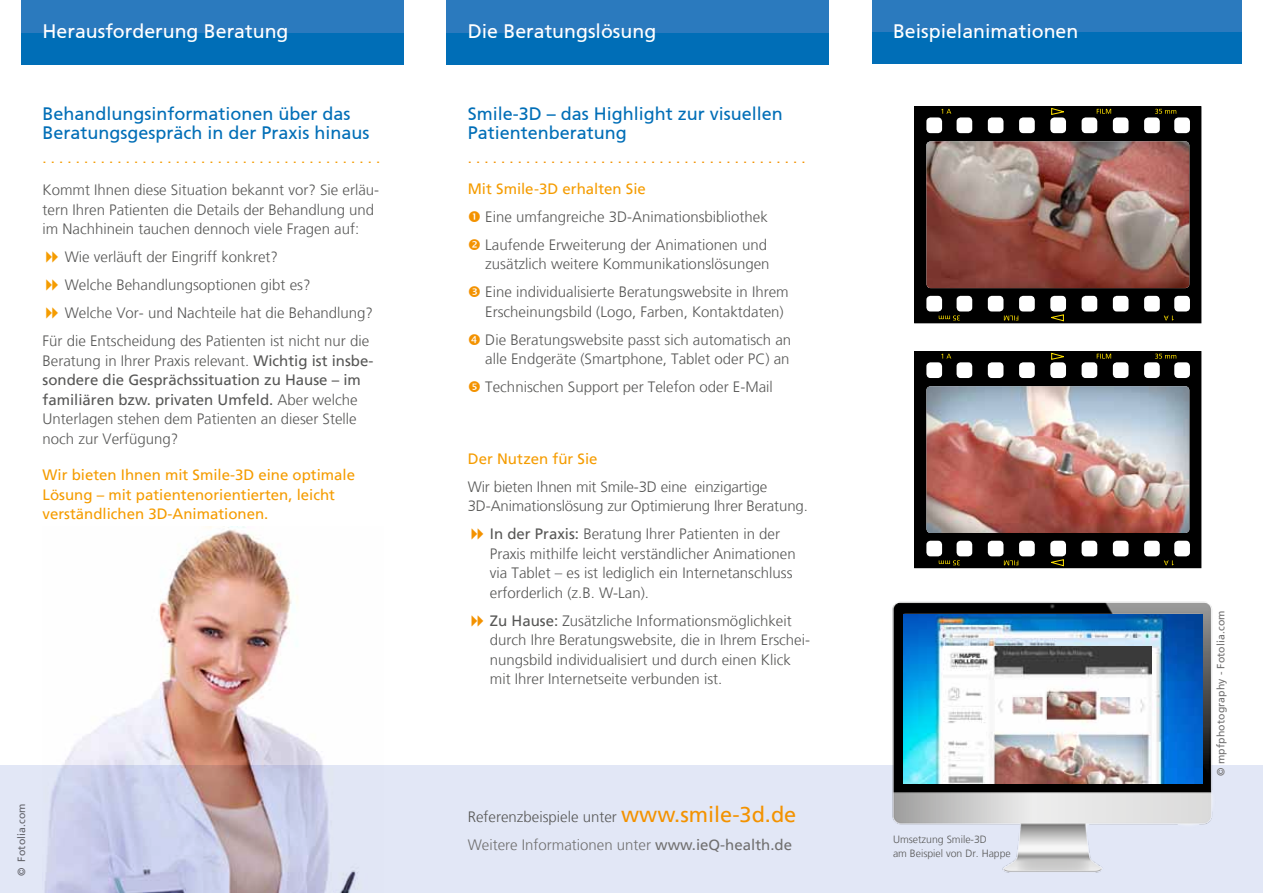
<style>
.page{position:relative;width:1263px;height:893px;background:#fff}
.page>*{position:absolute;margin:0;border:0;box-sizing:border-box;transform-origin:0 0}
.t1{font:19.5px "Frutiger CE";color:#fff}
.t2{font:18px/19.5px "Frutiger CE";color:#006eb7}
.t3{font:300 15px/19.5px "Frutiger LT";color:#575756}
.t4{font:15px/19.5px "Frutiger LT";color:#f59c00}
.t5{font:300 15px/28px "Frutiger LT";color:#706f6f}
.t6{font:15px "Frutiger CE";color:#f59c00}
.t7{font:15px "Frutiger CE";color:#f39200}
.t8{font:10.5px "Frutiger LT";letter-spacing:.015em;color:#706f6f}
.t9{font:300 10.5px/13.5px "Frutiger LT";color:#575756}
.s1{font-weight:400}
.s2{color:#575756}
.s3{font-weight:400;font-size:21.75px;color:#f39200}
</style>
<div class="page">
<img style="left:63px;top:526px;width:260px;height:239px">
<svg style="left:0;top:765px;width:1263px;height:128px;background:#d8dbec"></svg>
<div style="left:21px;top:0;width:383px;height:64px;background:#006eb7"></div>
<div style="left:21px;top:0;width:383px;height:32px;background:#2b7abe"></div>
<div style="left:872px;top:0;width:370px;height:64px;background:#006eb7"></div>
<div style="left:872px;top:0;width:370px;height:32px;background:#2b7abe"></div>
<div style="left:446px;top:0;width:383px;height:64px;background:#006eb7"></div>
<div style="left:446px;top:0;width:383px;height:32px;background:#2b7abe"></div>
<img style="left:858px;top:563px;width:362px;height:318px">
<img style="left:903px;top:614px;width:300px;height:169px">
<img style="left:943px;top:646px;width:209px;height:137px">
<div style="left:915px;top:352px;width:286px;height:216px;background:#000"></div>
<div style="left:914px;top:351px;width:287px;height:217px;border:1px solid #000"></div>
<div style="left:926px;top:362px;width:16px;height:16px;background:#fff;border-radius:4px"></div>
<div style="left:926px;top:541px;width:16px;height:15px;background:#fff;border-radius:4px"></div>
<img style="left:926px;top:386px;width:263px;height:147px">
<div style="left:956px;top:362px;width:16px;height:16px;background:#fff;border-radius:4px"></div>
<div style="left:956px;top:541px;width:16px;height:15px;background:#fff;border-radius:4px"></div>
<div style="left:988px;top:362px;width:15px;height:16px;background:#fff;border-radius:4px"></div>
<div style="left:988px;top:541px;width:15px;height:15px;background:#fff;border-radius:4px"></div>
<div style="left:1019px;top:362px;width:16px;height:16px;background:#fff;border-radius:4px"></div>
<div style="left:1019px;top:541px;width:16px;height:15px;background:#fff;border-radius:4px"></div>
<div style="left:1050px;top:362px;width:16px;height:16px;background:#fff;border-radius:4px"></div>
<div style="left:1050px;top:541px;width:16px;height:15px;background:#fff;border-radius:4px"></div>
<div style="left:1081px;top:362px;width:16px;height:16px;background:#fff;border-radius:4px"></div>
<div style="left:1081px;top:541px;width:16px;height:15px;background:#fff;border-radius:4px"></div>
<div style="left:1113px;top:362px;width:15px;height:16px;background:#fff;border-radius:4px"></div>
<div style="left:1113px;top:541px;width:15px;height:15px;background:#fff;border-radius:4px"></div>
<div style="left:1144px;top:362px;width:16px;height:16px;background:#fff;border-radius:4px"></div>
<div style="left:1144px;top:541px;width:16px;height:15px;background:#fff;border-radius:4px"></div>
<div style="left:1174px;top:362px;width:16px;height:16px;background:#fff;border-radius:4px"></div>
<div style="left:1174px;top:541px;width:16px;height:15px;background:#fff;border-radius:4px"></div>
<svg style="left:941px;top:354px;width:10px;height:5px"></svg>
<svg style="left:1097px;top:354px;width:14px;height:5px"></svg>
<svg style="left:1155px;top:354px;width:21px;height:5px"></svg>
<svg style="left:1051px;top:353px;width:13px;height:7px"></svg>
<svg style="left:1164px;top:560px;width:10px;height:5px"></svg>
<svg style="left:1004px;top:560px;width:14px;height:5px"></svg>
<svg style="left:939px;top:560px;width:21px;height:5px"></svg>
<svg style="left:1051px;top:559px;width:13px;height:7px"></svg>
<div style="left:915px;top:107px;width:286px;height:216px;background:#000"></div>
<div style="left:914px;top:106px;width:287px;height:217px;border:1px solid #000"></div>
<div style="left:926px;top:117px;width:16px;height:16px;background:#fff;border-radius:4px"></div>
<div style="left:926px;top:296px;width:16px;height:15px;background:#fff;border-radius:4px"></div>
<img style="left:926px;top:141px;width:263px;height:147px">
<div style="left:956px;top:117px;width:16px;height:16px;background:#fff;border-radius:4px"></div>
<div style="left:956px;top:296px;width:16px;height:15px;background:#fff;border-radius:4px"></div>
<div style="left:988px;top:117px;width:15px;height:16px;background:#fff;border-radius:4px"></div>
<div style="left:988px;top:296px;width:15px;height:15px;background:#fff;border-radius:4px"></div>
<div style="left:1019px;top:117px;width:16px;height:16px;background:#fff;border-radius:4px"></div>
<div style="left:1019px;top:296px;width:16px;height:15px;background:#fff;border-radius:4px"></div>
<div style="left:1050px;top:117px;width:16px;height:16px;background:#fff;border-radius:4px"></div>
<div style="left:1050px;top:296px;width:16px;height:15px;background:#fff;border-radius:4px"></div>
<div style="left:1081px;top:117px;width:16px;height:16px;background:#fff;border-radius:4px"></div>
<div style="left:1081px;top:296px;width:16px;height:15px;background:#fff;border-radius:4px"></div>
<div style="left:1113px;top:117px;width:15px;height:16px;background:#fff;border-radius:4px"></div>
<div style="left:1113px;top:296px;width:15px;height:15px;background:#fff;border-radius:4px"></div>
<div style="left:1144px;top:117px;width:16px;height:16px;background:#fff;border-radius:4px"></div>
<div style="left:1144px;top:296px;width:16px;height:15px;background:#fff;border-radius:4px"></div>
<div style="left:1174px;top:117px;width:16px;height:16px;background:#fff;border-radius:4px"></div>
<div style="left:1174px;top:296px;width:16px;height:15px;background:#fff;border-radius:4px"></div>
<svg style="left:941px;top:109px;width:10px;height:5px"></svg>
<svg style="left:1097px;top:109px;width:14px;height:5px"></svg>
<svg style="left:1155px;top:109px;width:21px;height:5px"></svg>
<svg style="left:1051px;top:108px;width:13px;height:7px"></svg>
<svg style="left:1164px;top:316px;width:10px;height:4px"></svg>
<svg style="left:1004px;top:316px;width:14px;height:4px"></svg>
<svg style="left:939px;top:315px;width:21px;height:5px"></svg>
<svg style="left:1051px;top:314px;width:13px;height:7px"></svg>
<h1 class="t1" style="left:43px;top:20px;width:247px">Herausforderung Beratung</h1>
<h1 class="t1" style="left:468px;top:20px;width:190px">Die Beratungslösung</h1>
<p class="t2" style="left:43px;top:104px;width:329px">Behandlungsinformationen über das<br>Beratungsgespräch in der Praxis hinaus</p>
<p class="t6" style="left:43px;top:149px;width:339px">. . . . . . . . . . . . . . . . . . . . . . . . . . . . . . . . . . . . . . . . .</p>
<p class="t3" style="left:43px;top:181px;width:338px">Kommt Ihnen diese Situation bekannt vor? Sie erläu&shy;tern Ihren Patienten die Details der Behandlung und im Nachhinein tauchen dennoch viele Fragen auf:</p>
<p class="t3" style="left:65px;top:248px;width:215px">Wie verläuft der Eingriff konkret?</p>
<p class="t3" style="left:65px;top:276px;width:247px">Welche Behandlungsoptionen gibt es?</p>
<p class="t3" style="left:65px;top:304px;width:310px">Welche Vor- und Nachteile hat die Behandlung?</p>
<p class="t3" style="left:43px;top:332px;width:328px">Für die Entscheidung des Patienten ist nicht nur die</p>
<p class="t3" style="left:43px;top:351px;width:332px">Beratung in Ihrer Praxis relevant. <span class="s1">Wichtig ist insbe&shy;sondere die Gesprächssituation zu Hause – im familiären bzw. privaten Umfeld.</span> Aber welche Unterlagen stehen dem Patienten an dieser Stelle noch zur Verfügung?</p>
<p class="t4" style="left:43px;top:465px;width:314px">Wir bieten Ihnen mit Smile-3D eine optimale<br>Lösung – mit patientenorientierten, leicht verständlichen 3D-Animationen.</p>
<p class="t2" style="left:468px;top:104px;width:317px">Smile-3D – das Highlight zur visuellen<br>Patientenberatung</p>
<p class="t7" style="left:468px;top:149px;width:339px">. . . . . . . . . . . . . . . . . . . . . . . . . . . . . . . . . . . . . . . . .</p>
<p class="t4" style="left:468px;top:179px;width:180px">Mit Smile-3D erhalten Sie</p>
<p class="t3" style="left:485px;top:203px;width:284px;line-height:28px">Eine umfangreiche 3D-Animationsbibliothek<br>Laufende Erweiterung der Animationen und</p>
<p class="t3" style="left:485px;top:250px;width:305px;line-height:28px">zusätzlich weitere Kommunikationslösungen<br>Eine individualisierte Beratungswebsite in Ihrem</p>
<p class="t3" style="left:485px;top:298px;width:307px;line-height:28px">Erscheinungsbild (Logo, Farben, Kontaktdaten)<br>Die Beratungswebsite passt sich automatisch an</p>
<p class="t3" style="left:485px;top:345px;width:306px;line-height:28px">alle Endgeräte (Smartphone, Tablet oder PC) an<br>Technischen Support per Telefon oder E-Mail</p>
<p class="t4" style="left:468px;top:449px;width:131px">Der Nutzen für Sie</p>
<p class="t3" style="left:468px;top:477px;width:342px">Wir bieten Ihnen mit Smile-3D eine einzigartige<br>3D-Animationslösung zur Optimierung Ihrer Beratung.</p>
<p class="t3" style="left:490px;top:525px;width:307px"><span class="s1">In der Praxis:</span> Beratung Ihrer Patienten in der Praxis mithilfe leicht verständlicher Animationen via Tablet – es ist lediglich ein Internetanschluss erforderlich (z.B. W-Lan).</p>
<p class="t3" style="left:490px;top:611px;width:322px"><span class="s1">Zu Hause:</span> Zusätzliche Informationsmöglichkeit durch Ihre Beratungswebsite, die in Ihrem Erschei&shy;nungsbild individualisiert und durch einen Klick mit Ihrer Internetseite verbunden ist.</p>
<p class="t8" style="left:15px;top:876px;width:74px;rotate:-90deg">© Fotolia.com</p>
<p class="t5" style="left:468px;top:803px;width:330px"><span class="s2">Referenzbeispiele unter</span> <span class="s3">www.smile-3d.de<br></span>Weitere Informationen unter <span class="s1">www.ieQ-health.de</span></p>
<h1 class="t1" style="left:893px;top:20px;width:187px">Beispielanimationen</h1>
<p class="t9" style="left:893px;top:833px;width:119px">Umsetzung Smile-3D<br>am Beispiel von Dr. Happe</p>
<p class="t8" style="left:1214px;top:776px;width:167px;rotate:-90deg">© mpfphotography - Fotolia.com</p>
</div>
